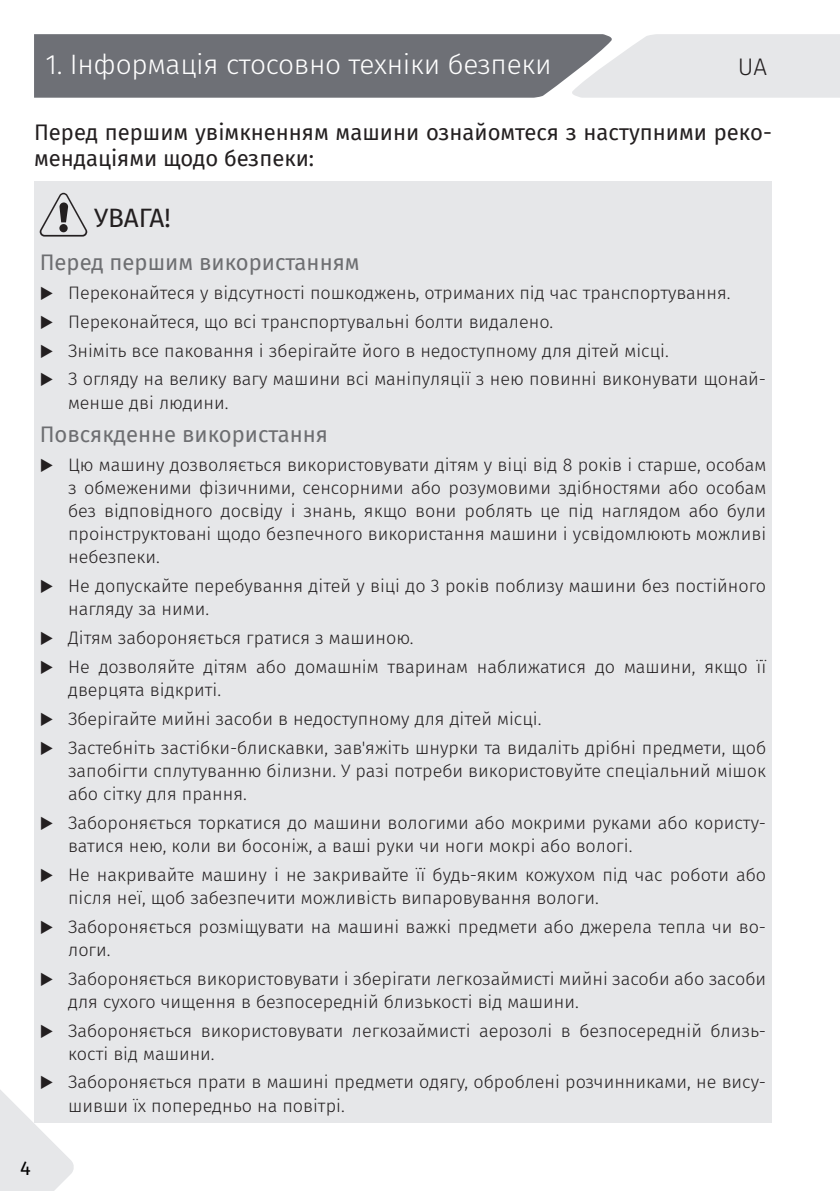
<style>
.page{position:relative;width:840px;height:1191px;background:#fff}
.page>*{position:absolute;margin:0;border:0;box-sizing:border-box;transform-origin:0 0}
.t1{font:300 28px "Fira Sans";letter-spacing:-.01em;color:#fff}
.t2{font:26px "Fira Sans";letter-spacing:-.005em;color:#231f20}
.t3{font:300 24px "Fira Sans";color:#231f20}
.t4{font:22px/26.4px "Fira Sans";color:#231f20}
.t5{font:22px "Fira Sans";color:#6d6e71}
.t6{font:20px "Fira Sans";color:#030303}
.t7{font:300 18px/23.2px "Fira Sans";color:#231f20}
</style>
<div class="page">
<svg style="left:34px;top:34px;width:806px;height:64px;background:#96979c"></svg>
<div style="left:34px;top:181px;width:737px;height:942px;background:#e6e7e9"></div>
<svg style="left:40px;top:193px;width:47px;height:43px"></svg>
<div style="left:59px;top:224px;width:9px;height:8px;background:#231f20;border-radius:50%"></div>
<svg style="left:0;top:1090px;width:74px;height:101px"></svg>
<h1 class="t1" style="left:45px;top:44px;width:507px">1. Інформація стосовно техніки безпеки</h1>
<h3 class="t3" style="left:737px;top:50px;width:31px">UA</h3>
<p class="t4" style="left:34px;top:118px;width:739px">Перед першим увімкненням машини ознайомтеся з наступними реко&shy;мендаціями щодо безпеки:</p>
<h2 class="t2" style="left:94px;top:198px;width:78px">УВАГА!</h2>
<p class="t5" style="left:40px;top:246px;width:321px">Перед першим використанням</p>
<p class="t7" style="left:68px;top:278px;width:699px;line-height:28.8px">Переконайтеся у відсутності пошкоджень, отриманих під час транспортування.<br>Переконайтеся, що всі транспортувальні болти видалено.<br>Зніміть все паковання і зберігайте його в недоступному для дітей місці.<br>З огляду на велику вагу машини всі маніпуляції з нею повинні виконувати щонай-</p>
<p class="t7" style="left:68px;top:390px;width:162px">менше дві людини.</p>
<p class="t5" style="left:40px;top:418px;width:289px">Повсякденне використання</p>
<p class="t7" style="left:68px;top:453px;width:699px;text-align:justify">Цю машину дозволяється використовувати дітям у віці від 8 років і старше, особам з обмеженими фізичними, сенсорними або розумовими здібностями або особам без відповідного досвіду і знань, якщо вони роблять це під наглядом або були проінструктовані щодо безпечного використання машини і усвідомлюють можливі небезпеки.</p>
<p class="t7" style="left:68px;top:574px;width:699px">Не допускайте перебування дітей у віці до 3 років поблизу машини без постійного нагляду за ними.</p>
<p class="t7" style="left:68px;top:623px;width:699px;line-height:28.8px">Дітям забороняється гратися з машиною.<br>Не дозволяйте дітям або домашнім тваринам наближатися до машини, якщо її</p>
<p class="t7" style="left:68px;top:675px;width:699px;line-height:28.8px">дверцята відкриті.<br>Зберігайте мийні засоби в недоступному для дітей місці.<br>Застебніть застібки-блискавки, зав'яжіть шнурки та видаліть дрібні предмети, щоб</p>
<p class="t7" style="left:68px;top:759px;width:699px">запобігти сплутуванню білизни. У разі потреби використовуйте спеціальний мішок або сітку для прання.</p>
<p class="t7" style="left:68px;top:811px;width:699px">Забороняється торкатися до машини вологими або мокрими руками або користу&shy;ватися нею, коли ви босоніж, а ваші руки чи ноги мокрі або вологі.</p>
<p class="t7" style="left:68px;top:862px;width:699px">Не накривайте машину і не закривайте її будь-яким кожухом під час роботи або після неї, щоб забезпечити можливість випаровування вологи.</p>
<p class="t7" style="left:68px;top:914px;width:699px">Забороняється розміщувати на машині важкі предмети або джерела тепла чи во&shy;логи.</p>
<p class="t7" style="left:68px;top:966px;width:699px">Забороняється використовувати і зберігати легкозаймисті мийні засоби або засоби для сухого чищення в безпосередній близькості від машини.</p>
<p class="t7" style="left:68px;top:1018px;width:699px">Забороняється використовувати легкозаймисті аерозолі в безпосередній близь&shy;кості від машини.</p>
<p class="t7" style="left:68px;top:1070px;width:699px">Забороняється прати в машині предмети одягу, оброблені розчинниками, не вису&shy;шивши їх попередньо на повітрі.</p>
<p class="t6" style="left:20px;top:1152px;width:12px">4</p>
</div>
